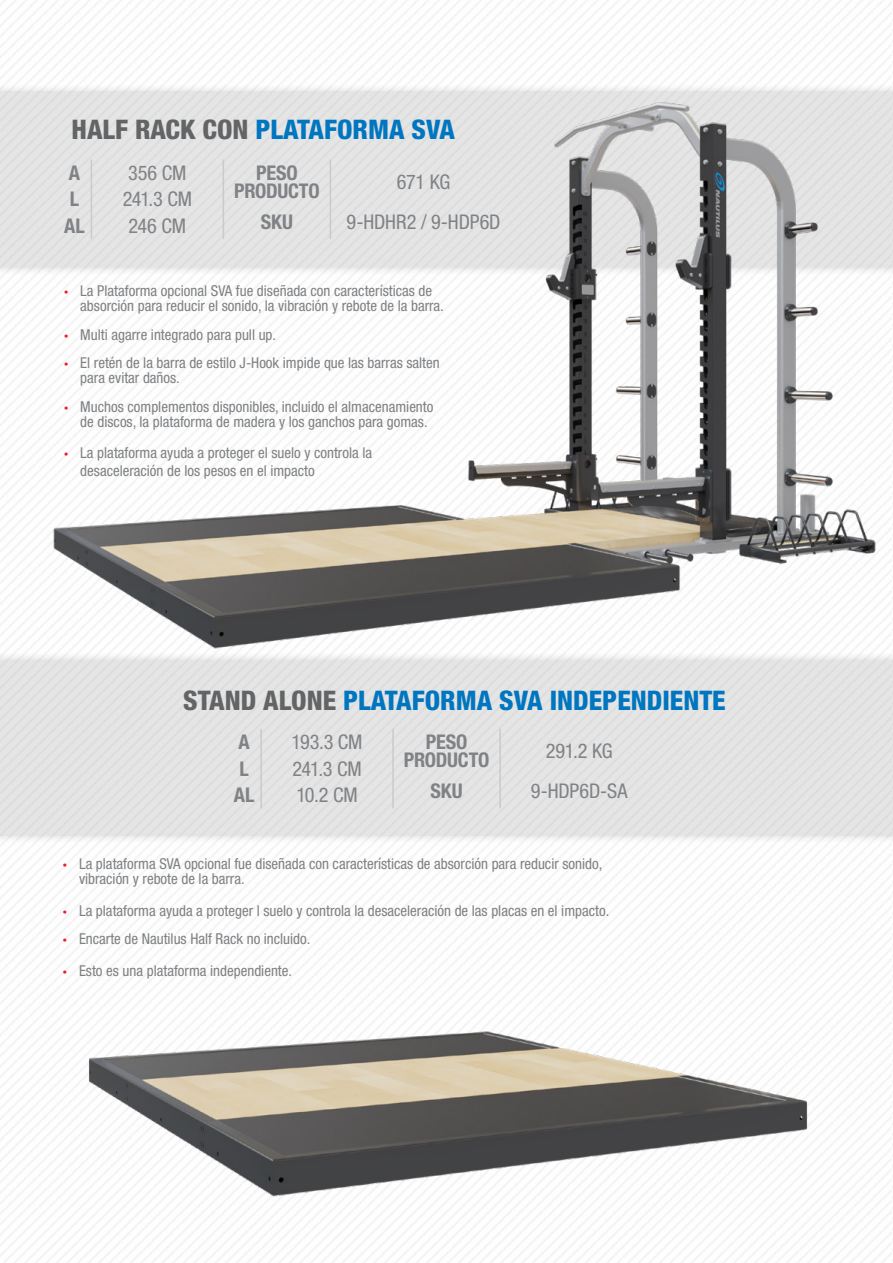
<style>
.page{position:relative;width:893px;height:1263px;background:#fff}
.page>*{position:absolute;margin:0;border:0;box-sizing:border-box;transform-origin:0 0}
.t1{font:800 condensed 27px "Helvetica Neue LT Std";color:#0076c0}
.t2{font:condensed 20.25px "Helvetica Neue LT Std";letter-spacing:-.005em;color:#808285}
.t3{font:700 condensed 20.25px/18px "Helvetica Neue LT Std";letter-spacing:-.01em;color:#808285;text-align:center}
.t4{font:condensed 15px/15px "Helvetica Neue LT Std";color:#7e8083}
.s1{color:#636466}
.s2{font-family:"Myriad Pro";font-stretch:normal;color:#ed1c2e}
</style>
<div class="page">
<div style="left:0;top:651px;width:893px;height:193px;background:#000;opacity:.75"></div>
<div style="left:0;top:660px;width:893px;height:175px;background:#e4e4e5"></div>
<img style="left:0;top:61px;width:893px;height:599px">
<img style="left:67px;top:1010px;width:766px;height:199px">
<svg style="left:91px;top:160px;width:1px;height:79px"></svg>
<svg style="left:223px;top:160px;width:1px;height:79px"></svg>
<svg style="left:330px;top:160px;width:1px;height:79px"></svg>
<hr style="left:260px;top:729px;width:2px;height:26px;background:#c9cacc">
<hr style="left:392px;top:729px;width:2px;height:26px;background:#c9cacc">
<hr style="left:499px;top:729px;width:2px;height:26px;background:#c9cacc">
<svg style="left:260px;top:755px;width:2px;height:27px"></svg>
<svg style="left:392px;top:755px;width:2px;height:27px"></svg>
<svg style="left:499px;top:755px;width:2px;height:27px"></svg>
<hr style="left:260px;top:782px;width:2px;height:26px;background:#c9cacc">
<hr style="left:392px;top:782px;width:2px;height:26px;background:#c9cacc">
<hr style="left:499px;top:782px;width:2px;height:26px;background:#c9cacc">
<h1 class="t1" style="left:72px;top:113px;width:385px"><span class="s1">HALF RACK CON</span> PLATAFORMA SVA</h1>
<h2 class="t3" style="left:69px;top:164px;width:13px">A</h2>
<h2 class="t2" style="left:128px;top:161px;width:60px">356 CM</h2>
<h2 class="t3" style="left:234px;top:164px;width:87px">PESO<br>PRODUCTO</h2>
<h2 class="t2" style="left:397px;top:170px;width:55px">671 KG</h2>
<h2 class="t3" style="left:70px;top:190px;width:11px">L</h2>
<h2 class="t2" style="left:123px;top:188px;width:71px">241.3 CM</h2>
<h2 class="t3" style="left:64px;top:216px;width:22px">AL</h2>
<h2 class="t2" style="left:129px;top:214px;width:59px">246 CM</h2>
<h2 class="t3" style="left:261px;top:212px;width:34px">SKU</h2>
<h2 class="t2" style="left:347px;top:210px;width:155px">9-HDHR2 / 9-HDP6D</h2>
<p class="t4" style="left:80px;top:283px;width:365px;text-indent:-16px"><span class="s2">•</span> La Plataforma opcional SVA fue diseñada con características de absorción para reducir el sonido, la vibración y rebote de la barra.</p>
<p class="t4" style="left:64px;top:327px;width:214px"><span class="s2">•</span> Multi agarre integrado para pull up.</p>
<p class="t4" style="left:80px;top:355px;width:361px;text-indent:-16px"><span class="s2">•</span> El retén de la barra de estilo J-Hook impide que las barras salten para evitar daños.</p>
<p class="t4" style="left:80px;top:399px;width:355px;text-indent:-16px"><span class="s2">•</span> Muchos complementos disponibles, incluido el almacenamiento de discos, la plataforma de madera y los ganchos para gomas.</p>
<p class="t4" style="left:80px;top:444px;width:293px;line-height:18px;text-indent:-16px"><span class="s2">•</span> La plataforma ayuda a proteger el suelo y controla la desaceleración de los pesos en el impacto</p>
<h1 class="t1" style="left:183px;top:683px;width:544px"><span class="s1">STAND ALONE</span> PLATAFORMA SVA INDEPENDIENTE</h1>
<h2 class="t3" style="left:239px;top:733px;width:13px">A</h2>
<h2 class="t2" style="left:292px;top:730px;width:72px">193.3 CM</h2>
<h2 class="t3" style="left:404px;top:733px;width:87px">PESO<br>PRODUCTO</h2>
<h2 class="t2" style="left:546px;top:739px;width:68px">291.2 KG</h2>
<h2 class="t3" style="left:240px;top:759px;width:11px">L</h2>
<h2 class="t2" style="left:292px;top:757px;width:71px">241.3 CM</h2>
<h2 class="t3" style="left:234px;top:786px;width:22px">AL</h2>
<h2 class="t2" style="left:296px;top:783px;width:63px">10.2 CM</h2>
<h2 class="t3" style="left:431px;top:782px;width:34px">SKU</h2>
<h2 class="t2" style="left:531px;top:779px;width:98px">9-HDP6D-SA</h2>
<p class="t4" style="left:79px;top:856px;width:525px;text-indent:-16px"><span class="s2">•</span> La plataforma SVA opcional fue diseñada con características de absorción para reducir sonido, vibración y rebote de la barra.</p>
<p class="t4" style="left:63px;top:903px;width:548px"><span class="s2">•</span> La plataforma ayuda a proteger l suelo y controla la desaceleración de las placas en el impacto.</p>
<p class="t4" style="left:63px;top:931px;width:249px"><span class="s2">•</span> Encarte de Nautilus Half Rack no incluido.</p>
<p class="t4" style="left:63px;top:963px;width:231px"><span class="s2">•</span> Esto es una plataforma independiente.</p>
</div>
